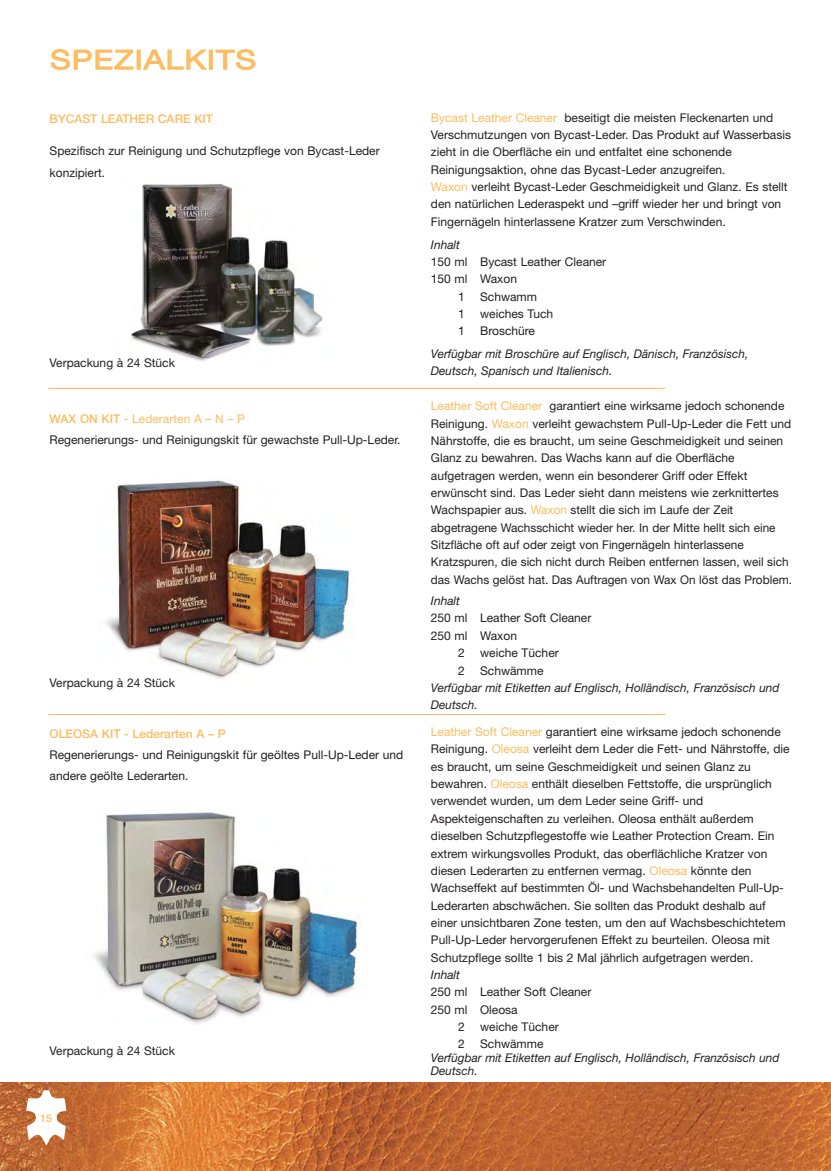
<style>
.page{position:relative;width:831px;height:1171px;background:#fff}
.page>*{position:absolute;margin:0;border:0;box-sizing:border-box;transform-origin:0 0}
.t1{font:26.7px "Helvetica Neue";letter-spacing:.03em;color:#fdbc5f;scale:1.2 1}
.t2{font:12px/17.4px "Helvetica Neue";color:#231f20}
.t3{font:italic 12px/17.4px "Helvetica Neue";color:#231f20}
.t4{font:500 12px "Helvetica Neue";color:#fdbc5f}
.t5{font:500 10.65px "Helvetica Neue";color:#fdbc5f}
.s1{font-weight:500;color:#fdbc5f}
.s2{color:#fdbc5f}
</style>
<div class="page">
<img style="left:0;top:1082px;width:831px;height:89px">
<svg style="left:26px;top:1090px;width:40px;height:55px"></svg>
<hr style="left:48px;top:714px;width:617px;height:1px;background:#fdbc5f">
<img style="left:131px;top:183px;width:192px;height:179px">
<img style="left:94px;top:812px;width:266px;height:212px">
<img style="left:106px;top:480px;width:245px;height:199px">
<hr style="left:48px;top:388px;width:617px;height:1px;background:#fdbc5f">
<h1 class="t1" style="left:50px;top:50px;width:173px">SPEZIALKITS</h1>
<p class="t4" style="left:50px;top:115px;width:165px">BYCAST LEATHER CARE KIT</p>
<p class="t2" style="left:50px;top:142px;width:332px;line-height:21.3px">Spezifisch zur Reinigung und Schutzpflege von Bycast-Leder konzipiert.</p>
<p class="t2" style="left:50px;top:355px;width:127px">Verpackung à 24 Stück</p>
<p class="t2" style="left:50px;top:409px;width:352px;line-height:21.3px"><span class="s1">WAX ON KIT</span> <span class="s2">- Lederarten A – N – P<br></span>Regenerierungs- und Reinigungskit für gewachste Pull-Up-Leder.</p>
<p class="t2" style="left:50px;top:675px;width:127px">Verpackung à 24 Stück</p>
<p class="t4" style="left:50px;top:729px;width:178px">OLEOSA KIT - Lederarten A – P</p>
<p class="t2" style="left:50px;top:745px;width:355px;line-height:21.3px">Regenerierungs- und Reinigungskit für geöltes Pull-Up-Leder und andere geölte Lederarten.</p>
<p class="t2" style="left:50px;top:1043px;width:127px">Verpackung à 24 Stück</p>
<p class="t5" style="left:40px;top:1114px;width:13px">15</p>
<p class="t2" style="left:431px;top:110px;width:362px"><span class="s2">Bycast Leather Cleaner</span> beseitigt die meisten Fleckenarten und Verschmutzungen von Bycast-Leder. Das Produkt auf Wasserbasis zieht in die Oberfläche ein und entfaltet eine schonende Reinigungsaktion, ohne das Bycast-Leder anzugreifen.<br><span class="s2">Waxon</span> verleiht Bycast-Leder Geschmeidigkeit und Glanz. Es stellt den natürlichen Lederaspekt und –griff wieder her und bringt von Fingernägeln hinterlassene Kratzer zum Verschwinden.</p>
<p class="t3" style="left:431px;top:237px;width:31px">Inhalt</p>
<p class="t2" style="left:431px;top:254px;width:177px">150 ml Bycast Leather Cleaner</p>
<p class="t2" style="left:431px;top:271px;width:88px">150 ml Waxon</p>
<p class="t2" style="left:458px;top:289px;width:8px">1</p>
<p class="t2" style="left:480px;top:289px;width:58px">Schwamm</p>
<p class="t2" style="left:458px;top:306px;width:8px">1</p>
<p class="t2" style="left:480px;top:306px;width:75px">weiches Tuch</p>
<p class="t2" style="left:458px;top:323px;width:8px">1</p>
<p class="t2" style="left:480px;top:323px;width:56px">Broschüre</p>
<p class="t3" style="left:431px;top:346px;width:319px">Verfügbar mit Broschüre auf Englisch, Dänisch, Französisch,<br>Deutsch, Spanisch und Italienisch.</p>
<p class="t2" style="left:431px;top:398px;width:362px"><span class="s2">Leather Soft Cleaner</span> garantiert eine wirksame jedoch schonende Reinigung. <span class="s2">Waxon</span> verleiht gewachstem Pull-Up-Leder die Fett und Nährstoffe, die es braucht, um seine Geschmeidigkeit und seinen Glanz zu bewahren. Das Wachs kann auf die Oberfläche aufgetragen werden, wenn ein besonderer Griff oder Effekt erwünscht sind. Das Leder sieht dann meistens wie zerknittertes Wachspapier aus. <span class="s2">Waxon</span> stellt die sich im Laufe der Zeit abgetragene Wachsschicht wieder her. In der Mitte hellt sich eine Sitzfläche oft auf oder zeigt von Fingernägeln hinterlassene Kratzspuren, die sich nicht durch Reiben entfernen lassen, weil sich das Wachs gelöst hat. Das Auftragen von Wax On löst das Problem.</p>
<p class="t3" style="left:431px;top:593px;width:31px">Inhalt</p>
<p class="t2" style="left:431px;top:610px;width:162px">250 ml Leather Soft Cleaner</p>
<p class="t2" style="left:431px;top:628px;width:88px">250 ml Waxon</p>
<p class="t2" style="left:458px;top:645px;width:8px">2</p>
<p class="t2" style="left:480px;top:645px;width:80px">weiche Tücher</p>
<p class="t2" style="left:458px;top:663px;width:8px">2</p>
<p class="t2" style="left:480px;top:663px;width:65px">Schwämme</p>
<p class="t3" style="left:431px;top:680px;width:350px">Verfügbar mit Etiketten auf Englisch, Holländisch, Französisch und<br>Deutsch.</p>
<p class="t2" style="left:431px;top:724px;width:360px"><span class="s2">Leather Soft Cleaner</span> garantiert eine wirksame jedoch schonende Reinigung. <span class="s2">Oleosa</span> verleiht dem Leder die Fett- und Nährstoffe, die es braucht, um seine Geschmeidigkeit und seinen Glanz zu bewahren. <span class="s2">Oleosa</span> enthält dieselben Fettstoffe, die ursprünglich verwendet wurden, um dem Leder seine Griff- und Aspekteigenschaften zu verleihen. Oleosa enthält außerdem dieselben Schutzpflegestoffe wie Leather Protection Cream. Ein extrem wirkungsvolles Produkt, das oberflächliche Kratzer von diesen Lederarten zu entfernen vermag. <span class="s2">Oleosa</span> könnte den Wachseffekt auf bestimmten Öl- und Wachsbehandelten Pull-Up-Lederarten abschwächen. Sie sollten das Produkt deshalb auf einer unsichtbaren Zone testen, um den auf Wachsbeschichtetem Pull-Up-Leder hervorgerufenen Effekt zu beurteilen. Oleosa mit Schutzpflege sollte 1 bis 2 Mal jährlich aufgetragen werden.</p>
<p class="t3" style="left:431px;top:967px;width:31px">Inhalt</p>
<p class="t2" style="left:431px;top:984px;width:162px">250 ml Leather Soft Cleaner</p>
<p class="t2" style="left:431px;top:1002px;width:88px">250 ml Oleosa</p>
<p class="t2" style="left:458px;top:1019px;width:8px">2</p>
<p class="t2" style="left:480px;top:1019px;width:80px">weiche Tücher</p>
<p class="t2" style="left:458px;top:1036px;width:8px">2</p>
<p class="t2" style="left:480px;top:1036px;width:65px">Schwämme</p>
<p class="t3" style="left:431px;top:1052px;width:350px;line-height:13.4px">Verfügbar mit Etiketten auf Englisch, Holländisch, Französisch und<br>Deutsch.</p>
</div>
